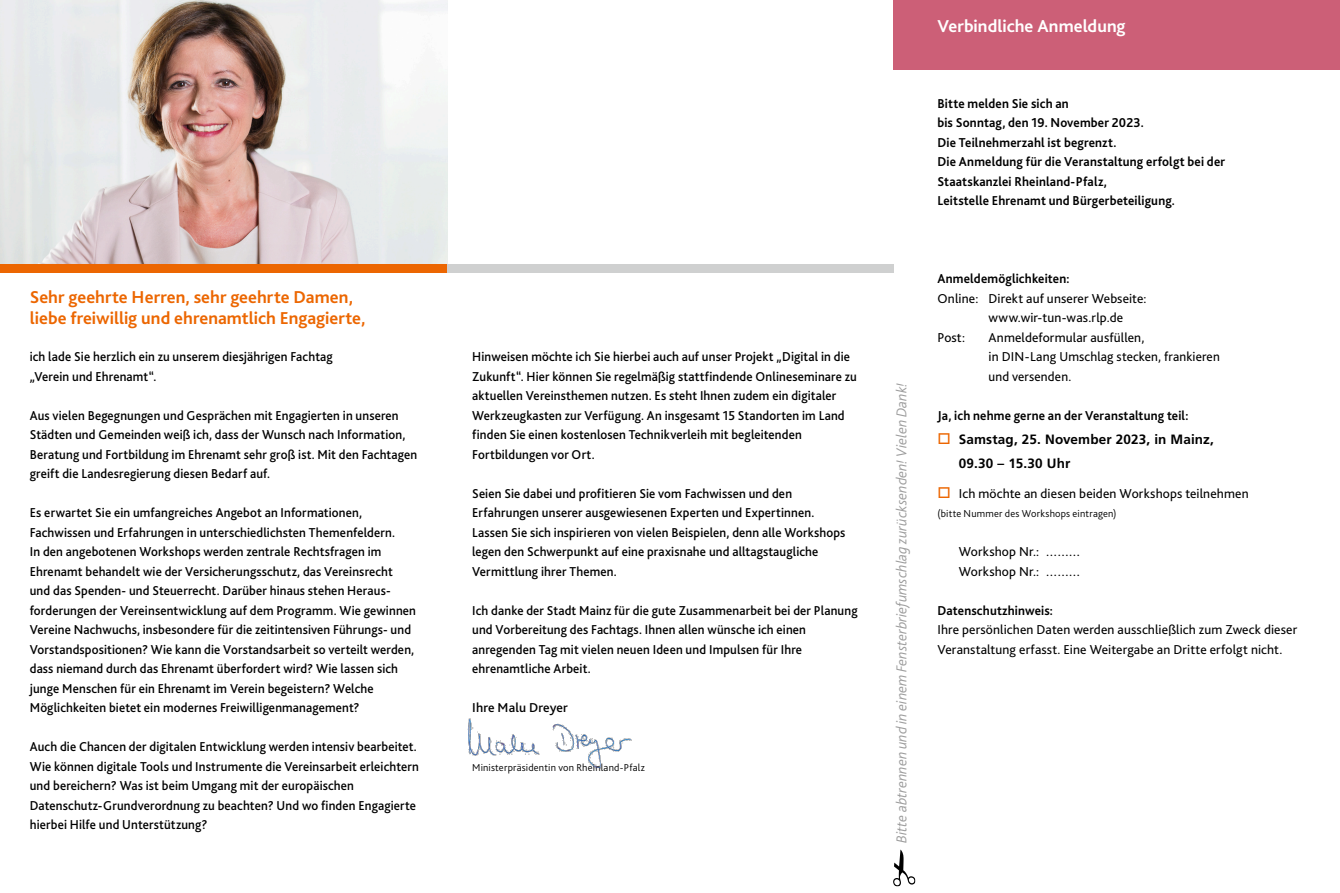
<style>
.page{position:relative;width:1340px;height:893px;background:#fff}
.page>*{position:absolute;margin:0;border:0;box-sizing:border-box;transform-origin:0 0}
._10_Headline_Program{font:700 18px/21.6px "Bliss 2";color:#ec6601}
._11_Headline_Innen{font:700 18px "Bliss 2";letter-spacing:.005em;color:#fff}
._73_Tabelle_Referat{font:italic 300 15px "Bliss 2";letter-spacing:.005em;color:#9c9c9c}
._25_Copy_Medium{font:500 13.5px/19.5px "Bliss 2";letter-spacing:.01em;color:#000;scale:.95 1}
._20_Copy{font:13.5px/19.5px "Bliss 2";letter-spacing:.01em;color:#000}
._25_Copy_Bold{font:700 13.5px/19.5px "Bliss 2";letter-spacing:.015em;color:#000;scale:.95 1}
._22_Copy_Einzug{font:700 13.5px/24px "Frutiger";letter-spacing:.01em;color:#000}
._26_Copy_Bold{font:700 13.5px "Bliss 2";letter-spacing:.015em;color:#000;scale:.95 1}
._25_Copy_Medium-2{font:500 13.5px "Bliss 2";letter-spacing:.01em;color:#000}
._40_Marginalien{font:300 10.5px "Bliss 2";letter-spacing:.02em;color:#000}
.s1{color:#ec6601}
</style>
<div class="page">
<img style="left:0;top:0;width:448px;height:264px">
<div style="left:0;top:264px;width:446px;height:8px;background:#ec6601"></div>
<div style="left:893px;top:0;width:446px;height:70px;background:#cc5f77"></div>
<svg style="left:893px;top:849px;width:22px;height:37px"></svg>
<div style="left:446px;top:264px;width:447px;height:8px;background:#cfd0d0"></div>
<img style="left:467px;top:718px;width:165px;height:51px">
<p class="_10_Headline_Program" style="left:30px;top:286px;width:337px">Sehr geehrte Herren, sehr geehrte Damen, liebe freiwillig und ehrenamtlich Engagierte,</p>
<p class="_25_Copy_Medium" style="left:30px;top:347px;width:320px">ich lade Sie herzlich ein zu unserem diesjährigen Fachtag „Verein und Ehrenamt“.</p>
<p class="_25_Copy_Medium" style="left:30px;top:405px;width:409px">Aus vielen Begegnungen und Gesprächen mit Engagierten in unseren Städten und Gemeinden weiß ich, dass der Wunsch nach Information, Beratung und Fortbildung im Ehrenamt sehr groß ist. Mit den Fachtagen greift die Landesregierung diesen Bedarf auf.</p>
<p class="_25_Copy_Medium" style="left:30px;top:503px;width:408px">Es erwartet Sie ein umfangreiches Angebot an Informationen, Fachwissen und Erfahrungen in unterschiedlichsten Themenfeldern.<br>In den angebotenen Workshops werden zentrale Rechtsfragen im Ehrenamt behandelt wie der Versicherungsschutz, das Vereinsrecht und das Spenden- und Steuerrecht. Darüber hinaus stehen Heraus&shy;forderungen der Vereinsentwicklung auf dem Programm. Wie gewinnen Vereine Nachwuchs, insbesondere für die zeitintensiven Führungs- und Vorstandspositionen? Wie kann die Vorstandsarbeit so verteilt werden, dass niemand durch das Ehrenamt überfordert wird? Wie lassen sich junge Menschen für ein Ehrenamt im Verein begeistern? Welche Möglichkeiten bietet ein modernes Freiwilligenmanagement?</p>
<p class="_25_Copy_Medium" style="left:30px;top:737px;width:411px">Auch die Chancen der digitalen Entwicklung werden intensiv bearbeitet.<br>Wie können digitale Tools und Instrumente die Vereinsarbeit erleichtern und bereichern? Was ist beim Umgang mit der europäischen Datenschutz-Grundverordnung zu beachten? Und wo finden Engagierte hierbei Hilfe und Unterstützung?</p>
<p class="_25_Copy_Medium" style="left:472px;top:347px;width:406px">Hinweisen möchte ich Sie hierbei auch auf unser Projekt „Digital in die Zukunft“. Hier können Sie regelmäßig stattfindende Onlineseminare zu aktuellen Vereinsthemen nutzen. Es steht Ihnen zudem ein digitaler Werkzeugkasten zur Verfügung. An insgesamt 15 Standorten im Land finden Sie einen kostenlosen Technikverleih mit begleitenden Fortbildungen vor Ort.</p>
<p class="_25_Copy_Medium" style="left:472px;top:483px;width:394px">Seien Sie dabei und profitieren Sie vom Fachwissen und den Erfahrungen unserer ausgewiesenen Experten und Expertinnen.<br>Lassen Sie sich inspirieren von vielen Beispielen, denn alle Workshops legen den Schwerpunkt auf eine praxisnahe und alltagstaugliche Vermittlung ihrer Themen.</p>
<p class="_25_Copy_Medium" style="left:472px;top:600px;width:407px">Ich danke der Stadt Mainz für die gute Zusammenarbeit bei der Planung und Vorbereitung des Fachtags. Ihnen allen wünsche ich einen anregenden Tag mit vielen neuen Ideen und Impulsen für Ihre ehrenamtliche Arbeit.</p>
<p class="_25_Copy_Medium-2" style="left:472px;top:699px;width:97px">Ihre Malu Dreyer</p>
<p class="_40_Marginalien" style="left:472px;top:761px;width:174px">Ministerpräsidentin von Rheinland-Pfalz</p>
<p class="_73_Tabelle_Referat" style="left:892px;top:843px;width:462px;rotate:-90deg">Bitte abtrennen und in einem Fensterbriefumschlag zurücksenden! Vielen Dank!</p>
<p class="_11_Headline_Innen" style="left:937px;top:15px;width:190px">Verbindliche Anmeldung</p>
<p class="_25_Copy_Bold" style="left:937px;top:93px;width:219px">Bitte melden Sie sich an<br>bis Sonntag, den 19. November 2023.</p>
<p class="_25_Copy_Bold" style="left:937px;top:132px;width:304px">Die Teilnehmerzahl ist begrenzt.<br>Die Anmeldung für die Veranstaltung erfolgt bei der<br>Staatskanzlei Rheinland-Pfalz,</p>
<p class="_25_Copy_Bold" style="left:937px;top:191px;width:251px">Leitstelle Ehrenamt und Bürgerbeteiligung.</p>
<p class="_25_Copy_Bold" style="left:937px;top:269px;width:140px">Anmeldemöglichkeiten:</p>
<p class="_20_Copy" style="left:937px;top:288px;width:211px">Online: Direkt auf unserer Webseite:</p>
<p class="_20_Copy" style="left:988px;top:308px;width:136px">www.wir-tun-was.rlp.de</p>
<p class="_20_Copy" style="left:937px;top:327px;width:29px">Post:</p>
<p class="_20_Copy" style="left:988px;top:327px;width:233px">Anmeldeformular ausfüllen,<br>in DIN-Lang Umschlag stecken, frankieren und versenden.</p>
<p class="_25_Copy_Bold" style="left:937px;top:405px;width:266px">Ja, ich nehme gerne an der Veranstaltung teil:</p>
<p class="_22_Copy_Einzug" style="left:958px;top:427px;width:257px;text-indent:-21px"><span class="s1">□</span> Samstag, 25. November 2023, in Mainz,<br>09.30 – 15.30 Uhr</p>
<p class="_20_Copy" style="left:937px;top:483px;width:313px"><span class="s1">□</span> Ich möchte an diesen beiden Workshops teilnehmen</p>
<p class="_40_Marginalien" style="left:937px;top:507px;width:181px">(bitte Nummer des Workshops eintragen)</p>
<p class="_20_Copy" style="left:958px;top:542px;width:123px">Workshop Nr.: ………</p>
<p class="_20_Copy" style="left:958px;top:561px;width:123px">Workshop Nr.: ………</p>
<p class="_26_Copy_Bold" style="left:937px;top:602px;width:123px">Datenschutzhinweis:</p>
<p class="_20_Copy" style="left:937px;top:620px;width:361px">Ihre persönlichen Daten werden ausschließlich zum Zweck dieser<br>Veranstaltung erfasst. Eine Weitergabe an Dritte erfolgt nicht.</p>
</div>
